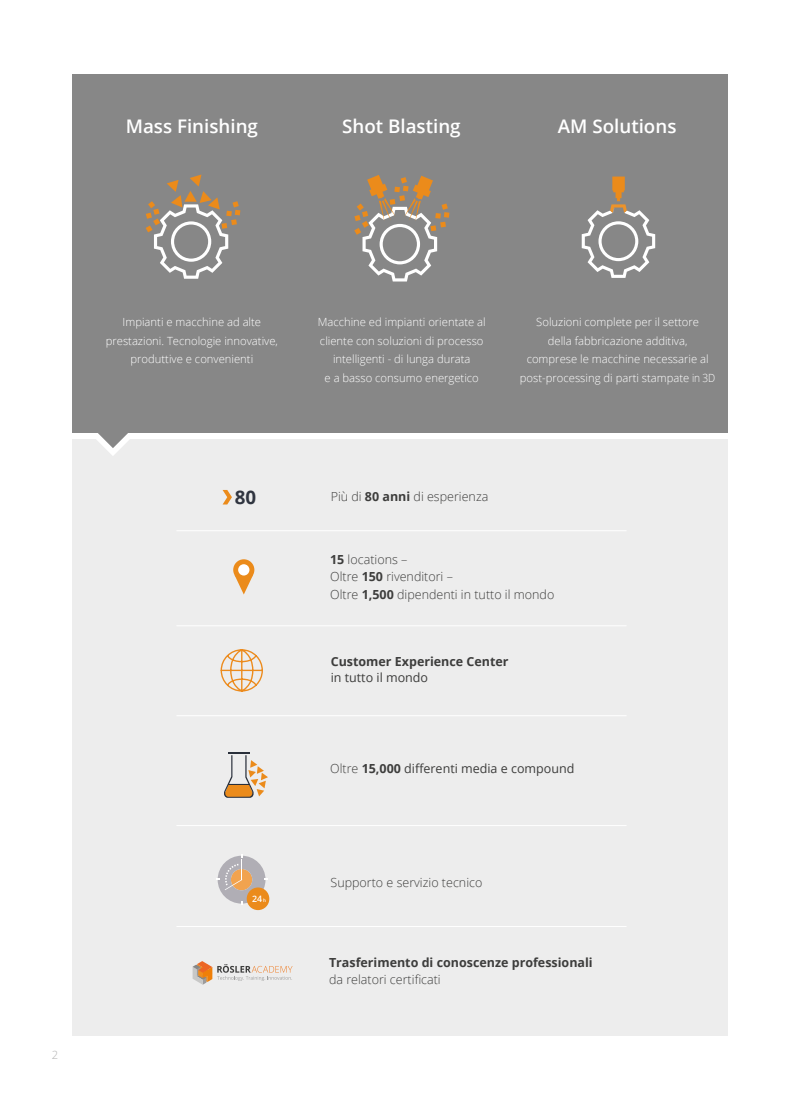
<style>
.page{position:relative;width:801px;height:1110px;background:#fff}
.page>*{position:absolute;margin:0;border:0;box-sizing:border-box;transform-origin:0 0}
.t1{font:600 18.75px "Open Sans";color:#fff}
.t2{font:700 18.75px "Open Sans";color:#303540}
.t3{font:300 12.5px "Open Sans";color:#3d3d3c}
.t4{font:700 12.5px/15px "Open Sans";color:#3d3d3c}
.t5{font:12.5px "Open Sans";color:#3d3d3c}
.t6{font:300 11.25px/18.8px "Open Sans";color:#fff;text-align:center}
.t7{font:300 11.25px "Open Sans";color:#b2b2b2}
.t8{font:600 8.88px "Open Sans";color:#fff}
.s1{font-size:4.62px}
.s2{font-weight:700}
.s3{font-weight:400}
.s4{font-weight:300}
</style>
<div class="page">
<div style="left:73px;top:439px;width:655px;height:596px;background:#ededed"></div>
<div style="left:73px;top:74px;width:655px;height:358px;background:#878787"></div>
<svg style="left:193px;top:961px;width:99px;height:23px"></svg>
<svg style="left:94px;top:432px;width:37px;height:24px"></svg>
<hr style="left:176px;top:530px;width:450px;height:1px;background:#fff">
<hr style="left:176px;top:625px;width:450px;height:1px;background:#fff">
<hr style="left:176px;top:715px;width:450px;height:1px;background:#fff">
<hr style="left:176px;top:825px;width:450px;height:1px;background:#fff">
<hr style="left:176px;top:925px;width:450px;height:1px;background:#fff">
<svg style="left:146px;top:174px;width:94px;height:105px"></svg>
<svg style="left:354px;top:175px;width:95px;height:106px"></svg>
<svg style="left:582px;top:176px;width:73px;height:102px"></svg>
<svg style="left:223px;top:490px;width:9px;height:14px"></svg>
<svg style="left:233px;top:559px;width:21px;height:21px"></svg>
<svg style="left:235px;top:575px;width:18px;height:19px"></svg>
<div style="left:238px;top:564px;width:11px;height:11px;background:#fff;border-radius:50%"></div>
<svg style="left:220px;top:649px;width:43px;height:43px"></svg>
<svg style="left:224px;top:755px;width:44px;height:42px"></svg>
<hr style="left:228px;top:751px;width:21px;height:2px;background:#292f3a">
<div style="left:247px;top:887px;width:22px;height:22px;background:#eb8b1b;border-radius:50%"></div>
<svg style="left:216px;top:854px;width:51px;height:50px"></svg>
<p class="t1" style="left:126px;top:113px;width:134px">Mass Finishing</p>
<p class="t1" style="left:342px;top:113px;width:120px">Shot Blasting</p>
<p class="t1" style="left:558px;top:114px;width:120px">AM Solutions</p>
<p class="t7" style="left:52px;top:1047px;width:8px">2</p>
<p class="t6" style="left:106px;top:312px;width:174px">Impianti e macchine ad alte prestazioni. Tecnologie innovative, produttive e convenienti</p>
<p class="t6" style="left:318px;top:312px;width:170px">Macchine ed impianti orientate al cliente con soluzioni di processo intelligenti - di lunga durata<br>e a basso consumo energetico</p>
<p class="t6" style="left:520px;top:312px;width:197px">Soluzioni complete per il settore<br>della fabbricazione additiva,<br>comprese le macchine necessarie al post-processing di parti stampate in 3D</p>
<p class="t2" style="left:235px;top:484px;width:23px">80</p>
<p class="t8" style="left:252px;top:892px;width:15px">24<span class="s1">h</span></p>
<p class="t3" style="left:331px;top:487px;width:159px">Più di <span class="s2">80 anni</span> di esperienza</p>
<p class="t3" style="left:330px;top:550px;width:79px"><span class="s2">15</span> locations –</p>
<p class="t3" style="left:330px;top:567px;width:124px">Oltre <span class="s2">150</span> rivenditori –</p>
<p class="t3" style="left:330px;top:585px;width:226px">Oltre <span class="s2">1,500</span> dipendenti in tutto il mondo</p>
<p class="t4" style="left:331px;top:654px;width:179px">Customer Experience Center <span class="s3">in tutto il mondo</span></p>
<p class="t5" style="left:330px;top:760px;width:246px"><span class="s4">Oltre</span> <span class="s2">15,000</span> differenti media e compound</p>
<p class="t3" style="left:330px;top:873px;width:153px">Supporto e servizio tecnico</p>
<p class="t4" style="left:329px;top:954px;width:265px">Trasferimento di conoscenze professionali</p>
<p class="t3" style="left:329px;top:970px;width:113px">da relatori certificati</p>
</div>
